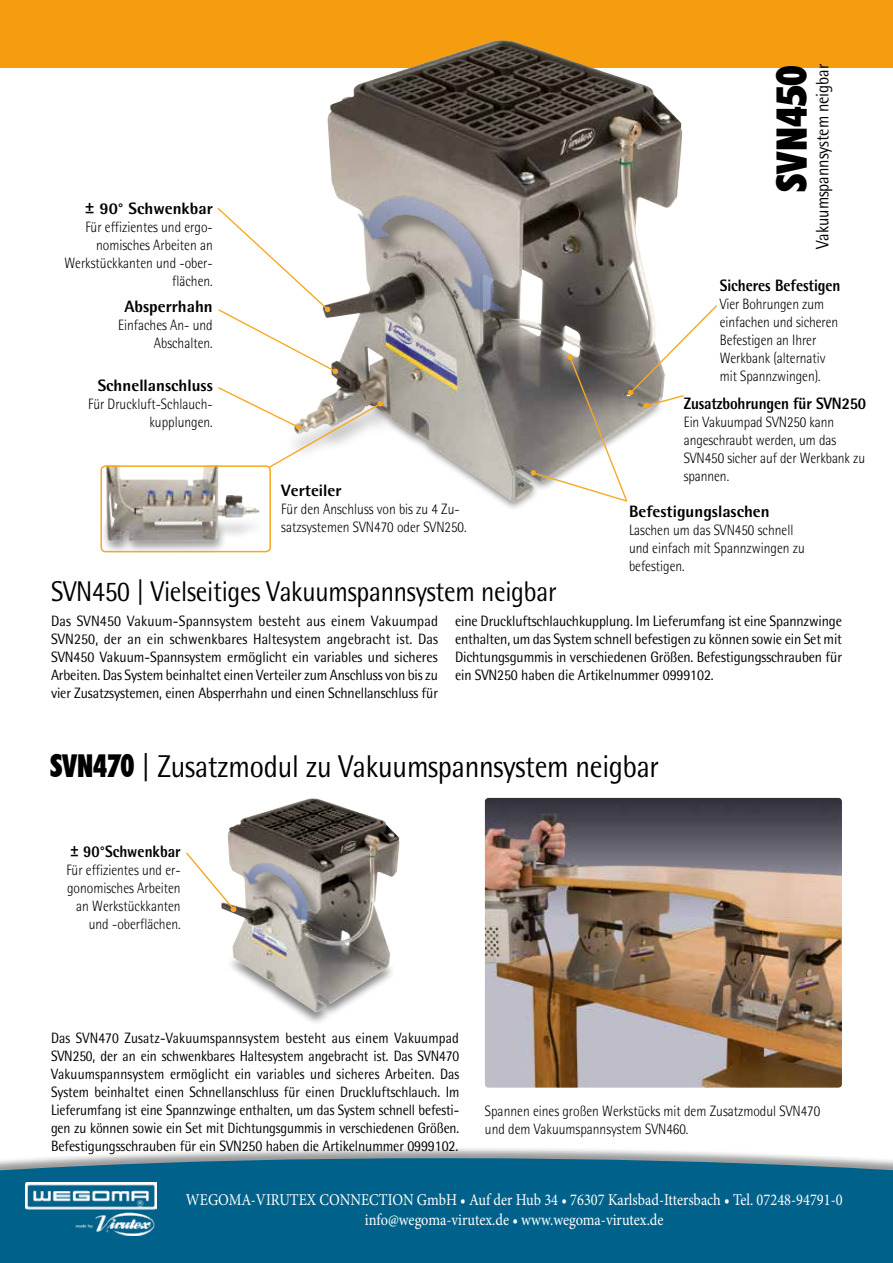
<style>
.page{position:relative;width:893px;height:1263px;background:#fff}
.page>*{position:absolute;margin:0;border:0;box-sizing:border-box;transform-origin:0 0}
.t1{font:900 condensed 42px "Futura BT";color:#000}
.t2{font:31.5px "Rotis Semi Sans";letter-spacing:-.01em;color:#000;scale:.9 1}
.t3{font:28.5px "Rotis Semi Sans";letter-spacing:-.01em;color:#000;scale:.9 1}
.t4{font:18px "Rotis Semi Sans";letter-spacing:-.005em;color:#000;scale:.9 1}
.t5{font:16.5px/19.8px "Minion Pro";color:#fff;text-align:center;scale:.87 1}
.t6{font:800 16.5px "Rotis Semi Sans";color:#000}
.t7{font:800 16.5px "Rotis Semi Sans";color:#000;scale:.9 1}
.t8{font:300 15px/18px "Rotis Semi Sans";color:#000;scale:.9 1}
.t9{font:15px/18px "Rotis Semi Sans";letter-spacing:-.01em;color:#000;text-align:justify;scale:.93 1}
.t10{font:15px/18px "Rotis Semi Sans";letter-spacing:-.01em;color:#000;text-align:justify;scale:.9 1}
.s1{font-family:"Futura BT";font-weight:900;font-stretch:condensed}
</style>
<div class="page">
<div style="left:0;top:0;width:893px;height:67px;background:#f59d0f"></div>
<img style="left:485px;top:798px;width:357px;height:290px">
<img style="left:294px;top:40px;width:333px;height:462px">
<div style="left:101px;top:517px;width:126px;height:38px;background:#000;opacity:.4"></div>
<img style="left:106px;top:468px;width:153px;height:73px">
<div style="left:100px;top:465px;width:171px;height:87px;border:2px solid #f7a823;border-radius:4px"></div>
<svg style="left:216px;top:386px;width:167px;height:83px"></svg>
<svg style="left:217px;top:206px;width:121px;height:168px"></svg>
<svg style="left:531px;top:304px;width:186px;height:198px"></svg>
<img style="left:341px;top:175px;width:181px;height:180px">
<div style="left:225px;top:954px;width:171px;height:72px;background:#000;opacity:.5"></div>
<img style="left:225px;top:798px;width:174px;height:214px">
<div style="left:247px;top:866px;width:85px;height:73px;background:#000;opacity:.5"></div>
<img style="left:235px;top:853px;width:87px;height:88px">
<svg style="left:186px;top:851px;width:50px;height:61px"></svg>
<div style="left:0;top:1146px;width:893px;height:117px;background:#000;opacity:.4"></div>
<div style="left:0;top:1158px;width:893px;height:105px;background:#00628b"></div>
<img style="left:26px;top:1183px;width:130px;height:53px">
<p class="t6" style="left:85px;top:198px;width:129px">± 90° Schwenkbar</p>
<p class="t8" style="left:64px;top:218px;width:166px;text-align:right">Für effizientes und ergo&shy;nomisches Arbeiten an<br>Werkstückkanten und -ober&shy;flächen.</p>
<p class="t6" style="left:124px;top:296px;width:90px">Absperrhahn</p>
<p class="t8" style="left:118px;top:316px;width:107px;text-align:right">Einfaches An- und<br>Abschalten.</p>
<p class="t6" style="left:98px;top:375px;width:117px">Schnellanschluss</p>
<p class="t8" style="left:88px;top:395px;width:140px;text-align:right">Für Druckluft-Schlauch&shy;kupplungen.</p>
<p class="t6" style="left:281px;top:480px;width:62px">Verteiler</p>
<p class="t8" style="left:281px;top:500px;width:207px">Für den Anschluss von bis zu 4 Zu&shy;satzsystemen SVN470 oder SVN250.</p>
<h3 class="t3" style="left:51px;top:575px;width:563px">SVN450 | Vielseitiges Vakuumspannsystem neigbar</h3>
<h1 class="t1" style="left:766px;top:192px;width:128px;rotate:-90deg">SVN450</h1>
<p class="t4" style="left:812px;top:249px;width:207px;rotate:-90deg">Vakuumspannsystem neigbar</p>
<p class="t7" style="left:720px;top:275px;width:136px">Sicheres Befestigen</p>
<p class="t8" style="left:720px;top:295px;width:133px">Vier Bohrungen zum einfachen und sicheren<br>Befestigen an Ihrer<br>Werkbank (alternativ mit Spannzwingen).</p>
<p class="t7" style="left:684px;top:393px;width:204px">Zusatzbohrungen für SVN250</p>
<p class="t8" style="left:684px;top:413px;width:203px">Ein Vakuumpad SVN250 kann angeschraubt werden, um das<br>SVN450 sicher auf der Werkbank zu spannen.</p>
<p class="t6" style="left:629px;top:501px;width:142px">Befestigungslaschen</p>
<p class="t8" style="left:629px;top:521px;width:197px">Laschen um das SVN450 schnell und einfach mit Spannzwingen zu befestigen.</p>
<p class="t9" style="left:51px;top:612px;width:418px">Das SVN450 Vakuum-Spannsystem besteht aus einem Vakuumpad SVN250, der an ein schwenkbares Haltesystem angebracht ist. Das SVN450 Vakuum-Spannsystem ermöglicht ein variables und sicheres Arbeiten. Das System beinhaltet einen Verteiler zum Anschluss von bis zu vier Zusatzsystemen, einen Absperrhahn und einen Schnellanschluss für</p>
<p class="t9" style="left:455px;top:612px;width:418px">eine Druckluftschlauchkupplung. Im Lieferumfang ist eine Spannzwinge enthalten, um das System schnell befestigen zu können sowie ein Set mit Dichtungsgummis in verschiedenen Größen. Befestigungsschrauben für ein SVN250 haben die Artikelnummer 0999102.</p>
<h2 class="t2" style="left:50px;top:748px;width:678px"><span class="s1">SVN470</span> | Zusatzmodul zu Vakuumspannsystem neigbar</h2>
<p class="t7" style="left:70px;top:841px;width:124px">± 90°Schwenkbar</p>
<p class="t8" style="left:66px;top:861px;width:129px;text-align:right">Für effizientes und er&shy;gonomisches Arbeiten an Werkstückkanten und -oberflächen.</p>
<p class="t10" style="left:51px;top:1029px;width:455px">Das SVN470 Zusatz-Vakuumspannsystem besteht aus einem Vakuumpad SVN250, der an ein schwenkbares Haltesystem angebracht ist. Das SVN470<br>Vakuumspannsystem ermöglicht ein variables und sicheres Arbeiten. Das System beinhaltet einen Schnellanschluss für einen Druckluftschlauch. Im Lieferumfang ist eine Spannzwinge enthalten, um das System schnell befesti&shy;gen zu können sowie ein Set mit Dichtungsgummis in verschiedenen Größen.<br>Befestigungsschrauben für ein SVN250 haben die Artikelnummer 0999102.</p>
<p class="t8" style="left:485px;top:1102px;width:374px">Spannen eines großen Werkstücks mit dem Zusatzmodul SVN470 und dem Vakuumspannsystem SVN460.</p>
<p class="t5" style="left:186px;top:1190px;width:756px">WEGOMA-VIRUTEX CONNECTION GmbH • Auf der Hub 34 • 76307 Karlsbad-Ittersbach • Tel. 07248-94791-0 info@wegoma-virutex.de • www.wegoma-virutex.de</p>
</div>
